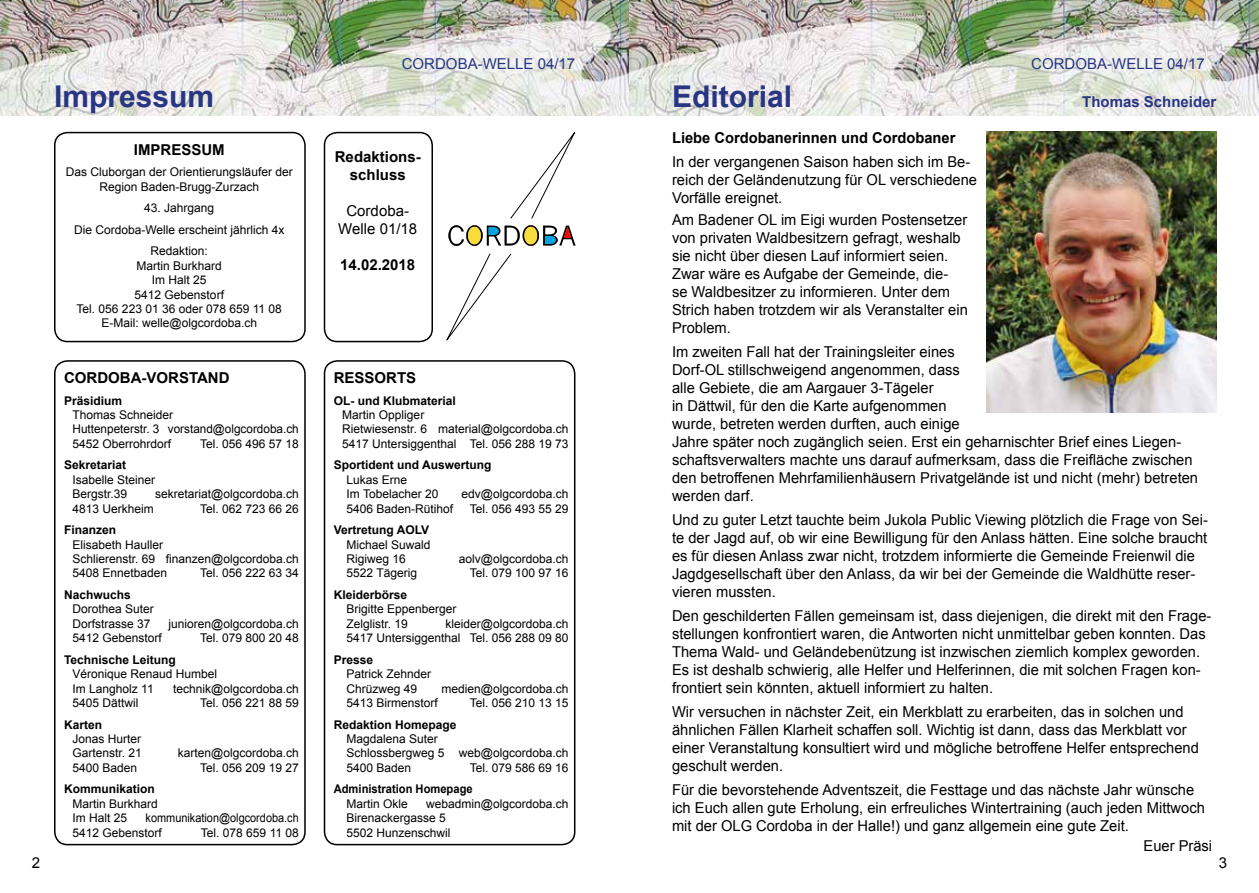
<style>
.page{position:relative;width:1259px;height:893px;background:#fff}
.page>*{position:absolute;margin:0;border:0;box-sizing:border-box;transform-origin:0 0}
.t1{font:700 30px "Arial";color:#283583}
.t2{font:15px/18px "Arial";color:#000}
.t3{font:700 15px/18px "Arial";color:#000;text-align:center}
.t4{font:15px "Arial";color:#283583}
.t5{font:700 15px "Arial";color:#283583}
.t6{font:12px/14.4px "Arial";color:#000}
.t7{font:700 12px "Arial";color:#000}
.t8{font:12px/14.4px "Arial";color:#000;scale:.91 1}
.t9{font:700 12px "Arial";color:#000;scale:.93 1}
</style>
<div class="page">
<img style="left:0;top:0;width:1259px;height:116px">
<svg style="left:446px;top:132px;width:129px;height:209px"></svg>
<div style="left:54px;top:360px;width:252px;height:485px;border:2px solid #000;border-radius:13px"></div>
<div style="left:54px;top:132px;width:252px;height:210px;border:2px solid #000;border-radius:13px"></div>
<div style="left:324px;top:132px;width:109px;height:210px;border:2px solid #000;border-radius:13px"></div>
<div style="left:324px;top:360px;width:251px;height:485px;border:2px solid #000;border-radius:13px"></div>
<img style="left:986px;top:132px;width:230px;height:280px">
<h1 class="t1" style="left:54px;top:77px;width:162px">Impressum</h1>
<p class="t3" style="left:134px;top:141px;width:92px">IMPRESSUM</p>
<p class="t6" style="left:66px;top:165px;width:228px;text-align:center">Das Cluborgan der Orientierungsläufer der<br>Region Baden-Brugg-Zurzach</p>
<p class="t6" style="left:74px;top:197px;width:212px;line-height:21.6px;text-align:center">43. Jahrgang<br>Die Cordoba-Welle erscheint jährlich 4x<br>Redaktion:</p>
<p class="t6" style="left:77px;top:259px;width:207px;text-align:center">Martin Burkhard<br>Im Halt 25<br>5412 Gebenstorf<br>Tel. 056 223 01 36 oder 078 659 11 08<br>E-Mail: welle@olgcordoba.ch</p>
<p class="t3" style="left:64px;top:369px;width:167px">CORDOBA-VORSTAND</p>
<p class="t7" style="left:64px;top:392px;width:60px">Präsidium</p>
<p class="t6" style="left:73px;top:408px;width:228px">Thomas Schneider<br>Huttenpeterstr. 3 vorstand@olgcordoba.ch<br>5452 Oberrohrdorf</p>
<p class="t6" style="left:200px;top:436px;width:100px">Tel. 056 496 57 18</p>
<p class="t7" style="left:64px;top:457px;width:64px">Sekretariat</p>
<p class="t6" style="left:73px;top:472px;width:84px">Isabelle Steiner<br>Bergstr.39</p>
<p class="t6" style="left:155px;top:487px;width:145px">sekretariat@olgcordoba.ch</p>
<p class="t6" style="left:73px;top:501px;width:83px">4813 Uerkheim</p>
<p class="t6" style="left:200px;top:501px;width:100px">Tel. 062 723 66 26</p>
<p class="t7" style="left:64px;top:522px;width:54px">Finanzen</p>
<p class="t6" style="left:73px;top:537px;width:228px">Elisabeth Hauller<br>Schlierenstr. 69 finanzen@olgcordoba.ch<br>5408 Ennetbaden</p>
<p class="t6" style="left:200px;top:566px;width:100px">Tel. 056 222 63 34</p>
<p class="t7" style="left:64px;top:587px;width:68px">Nachwuchs</p>
<p class="t6" style="left:73px;top:602px;width:83px">Dorothea Suter<br>Dorfstrasse 37</p>
<p class="t6" style="left:168px;top:616px;width:132px">junioren@olgcordoba.ch</p>
<p class="t6" style="left:73px;top:631px;width:91px">5412 Gebenstorf</p>
<p class="t6" style="left:200px;top:631px;width:100px">Tel. 079 800 20 48</p>
<p class="t7" style="left:64px;top:652px;width:113px">Technische Leitung</p>
<p class="t6" style="left:73px;top:667px;width:146px">Véronique Renaud Humbel<br>Im Langholz 11</p>
<p class="t6" style="left:173px;top:681px;width:127px">technik@olgcordoba.ch</p>
<p class="t6" style="left:73px;top:696px;width:68px">5405 Dättwil</p>
<p class="t6" style="left:200px;top:696px;width:100px">Tel. 056 221 88 59</p>
<p class="t7" style="left:64px;top:716px;width:40px">Karten</p>
<p class="t6" style="left:73px;top:732px;width:71px">Jonas Hurter<br>Gartenstr. 21</p>
<p class="t6" style="left:178px;top:746px;width:122px">karten@olgcordoba.ch</p>
<p class="t6" style="left:73px;top:760px;width:66px">5400 Baden</p>
<p class="t6" style="left:200px;top:760px;width:100px">Tel. 056 209 19 27</p>
<p class="t7" style="left:64px;top:781px;width:92px">Kommunikation</p>
<p class="t6" style="left:73px;top:796px;width:87px">Martin Burkhard<br>Im Halt 25</p>
<p class="t8" style="left:73px;top:811px;width:250px;text-indent:73px">kommunikation@olgcordoba.ch<br>5412 Gebenstorf</p>
<p class="t6" style="left:201px;top:825px;width:99px">Tel. 078 659 11 08</p>
<p class="t4" style="left:402px;top:54px;width:175px">CORDOBA-WELLE 04/17</p>
<p class="t4" style="left:1031px;top:54px;width:175px">CORDOBA-WELLE 04/17</p>
<p class="t3" style="left:335px;top:148px;width:87px">Redaktions&shy;schluss</p>
<p class="t2" style="left:338px;top:202px;width:80px;text-align:center">Cordoba-<br>Welle 01/18</p>
<p class="t3" style="left:340px;top:256px;width:77px">14.02.2018</p>
<p class="t3" style="left:334px;top:369px;width:84px">RESSORTS</p>
<p class="t7" style="left:334px;top:392px;width:124px">OL- und Klubmaterial</p>
<p class="t6" style="left:342px;top:408px;width:228px">Martin Oppliger<br>Rietwiesenstr. 6 material@olgcordoba.ch<br>5417 Untersiggenthal Tel. 056 288 19 73</p>
<p class="t7" style="left:334px;top:457px;width:159px">Sportident und Auswertung</p>
<p class="t6" style="left:346px;top:472px;width:93px">Lukas Erne<br>Im Tobelacher 20</p>
<p class="t6" style="left:461px;top:487px;width:108px">edv@olgcordoba.ch</p>
<p class="t6" style="left:346px;top:501px;width:108px">5406 Baden-Rütihof</p>
<p class="t6" style="left:470px;top:501px;width:100px">Tel. 056 493 55 29</p>
<p class="t7" style="left:334px;top:522px;width:97px">Vertretung AOLV</p>
<p class="t6" style="left:346px;top:537px;width:86px">Michael Suwald<br>Rigiweg 16</p>
<p class="t6" style="left:459px;top:552px;width:111px">aolv@olgcordoba.ch</p>
<p class="t6" style="left:346px;top:566px;width:72px">5522 Tägerig</p>
<p class="t6" style="left:470px;top:566px;width:100px">Tel. 079 100 97 16</p>
<p class="t7" style="left:334px;top:587px;width:75px">Kleiderbörse</p>
<p class="t6" style="left:346px;top:602px;width:112px">Brigitte Eppenberger<br>Zelglistr. 19</p>
<p class="t6" style="left:346px;top:616px;width:223px;text-align:right">kleider@olgcordoba.ch<br>5417 Untersiggenthal Tel. 056 288 09 80</p>
<p class="t7" style="left:334px;top:652px;width:41px">Presse</p>
<p class="t6" style="left:346px;top:667px;width:86px">Patrick Zehnder<br>Chrüzweg 49</p>
<p class="t6" style="left:441px;top:681px;width:128px">medien@olgcordoba.ch</p>
<p class="t6" style="left:346px;top:696px;width:93px">5413 Birmenstorf</p>
<p class="t6" style="left:470px;top:696px;width:100px">Tel. 056 210 13 15</p>
<p class="t7" style="left:334px;top:716px;width:124px">Redaktion Homepage</p>
<p class="t6" style="left:346px;top:732px;width:223px">Magdalena Suter<br>Schlossbergweg 5 web@olgcordoba.ch<br>5400 Baden</p>
<p class="t6" style="left:470px;top:760px;width:100px">Tel. 079 586 69 16</p>
<p class="t9" style="left:334px;top:781px;width:151px">Administration Homepage</p>
<p class="t6" style="left:346px;top:796px;width:63px">Martin Okle</p>
<p class="t6" style="left:346px;top:796px;width:223px;text-indent:80px">webadmin@olgcordoba.ch<br>Birenackergasse 5<br>5502 Hunzenschwil</p>
<h1 class="t1" style="left:672px;top:77px;width:122px">Editorial</h1>
<p class="t5" style="left:1082px;top:92px;width:136px">Thomas Schneider</p>
<p class="t3" style="left:672px;top:129px;width:285px">Liebe Cordobanerinnen und Cordobaner</p>
<p class="t2" style="left:672px;top:153px;width:307px">In der vergangenen Saison haben sich im Be&shy;reich der Geländenutzung für OL verschiedene<br>Vorfälle ereignet.</p>
<p class="t2" style="left:672px;top:211px;width:297px">Am Badener OL im Eigi wurden Postensetzer von privaten Waldbesitzern gefragt, weshalb sie nicht über diesen Lauf informiert seien.<br>Zwar wäre es Aufgabe der Gemeinde, die-<br>se Waldbesitzer zu informieren. Unter dem Strich haben trotzdem wir als Veranstalter ein Problem.</p>
<p class="t2" style="left:672px;top:343px;width:527px">Im zweiten Fall hat der Trainingsleiter eines<br>Dorf-OL stillschweigend angenommen, dass<br>alle Gebiete, die am Aargauer 3-Tägeler<br>in Dättwil, für den die Karte aufgenommen<br>wurde, betreten werden durften, auch einige<br>Jahre später noch zugänglich seien. Erst ein geharnischter Brief eines Liegen&shy;schaftsverwalters machte uns darauf aufmerksam, dass die Freifläche zwischen den betroffenen Mehrfamilienhäusern Privatgelände ist und nicht (mehr) betreten werden darf.</p>
<p class="t2" style="left:672px;top:511px;width:537px">Und zu guter Letzt tauchte beim Jukola Public Viewing plötzlich die Frage von Sei&shy;te der Jagd auf, ob wir eine Bewilligung für den Anlass hätten. Eine solche braucht es für diesen Anlass zwar nicht, trotzdem informierte die Gemeinde Freienwil die Jagdgesellschaft über den Anlass, da wir bei der Gemeinde die Waldhütte reser&shy;vieren mussten.</p>
<p class="t2" style="left:672px;top:607px;width:541px">Den geschilderten Fällen gemeinsam ist, dass diejenigen, die direkt mit den Frage&shy;stellungen konfrontiert waren, die Antworten nicht unmittelbar geben konnten. Das Thema Wald- und Geländebenützung ist inzwischen ziemlich komplex geworden.<br>Es ist deshalb schwierig, alle Helfer und Helferinnen, die mit solchen Fragen kon&shy;frontiert sein könnten, aktuell informiert zu halten.</p>
<p class="t2" style="left:672px;top:703px;width:528px">Wir versuchen in nächster Zeit, ein Merkblatt zu erarbeiten, das in solchen und ähnlichen Fällen Klarheit schaffen soll. Wichtig ist dann, dass das Merkblatt vor einer Veranstaltung konsultiert wird und mögliche betroffene Helfer entsprechend geschult werden.</p>
<p class="t2" style="left:672px;top:781px;width:534px">Für die bevorstehende Adventszeit, die Festtage und das nächste Jahr wünsche ich Euch allen gute Erholung, ein erfreuliches Wintertraining (auch jeden Mittwoch mit der OLG Cordoba in der Halle!) und ganz allgemein eine gute Zeit.</p>
<p class="t2" style="left:1143px;top:837px;width:70px">Euer Präsi</p>
<p class="t2" style="left:32px;top:854px;width:10px">2</p>
<p class="t2" style="left:1219px;top:854px;width:10px">3</p>
</div>
